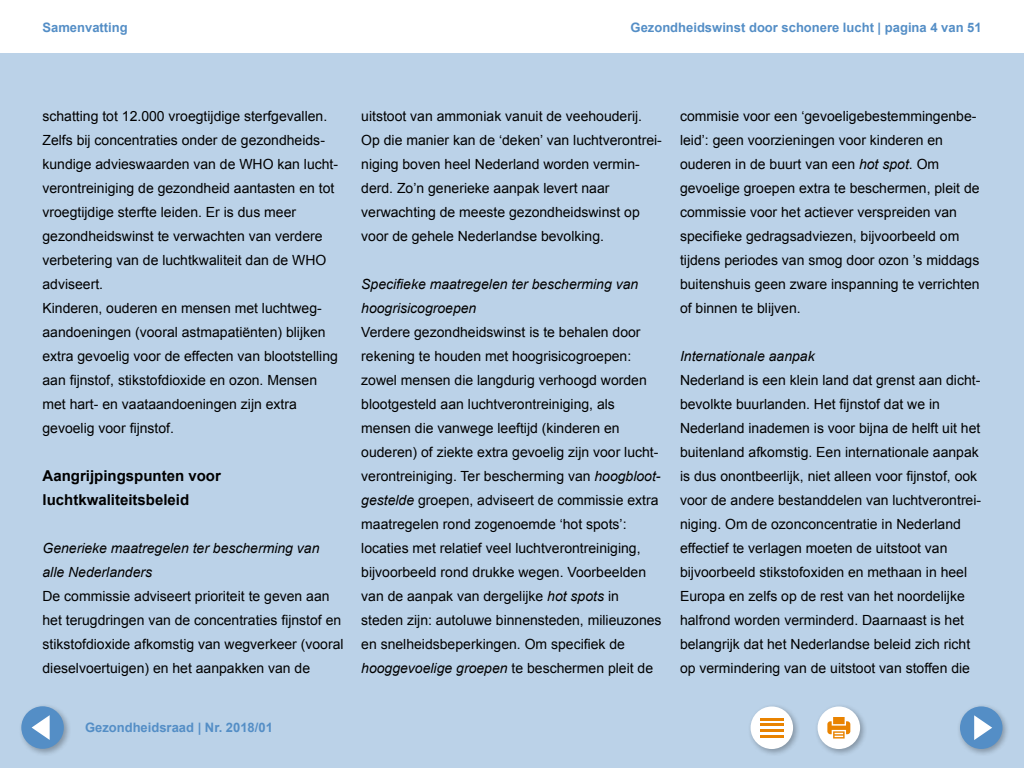
<style>
.page{position:relative;width:1024px;height:768px;background:#fff}
.page>*{position:absolute;margin:0;border:0;box-sizing:border-box;transform-origin:0 0}
.t1{font:700 15px/24px "Arial";color:#000}
.t2{font:14px/24px "Arial";color:#000}
.t3{font:italic 14px/24px "Arial";color:#000}
.t4{font:700 13px "Arial";color:#548ec6}
.s1{font-style:italic}
</style>
<div class="page">
<div style="left:0;top:54px;width:1024px;height:714px;background:#bbd2e8"></div>
<div style="left:814px;top:703px;width:53px;height:53px;background:#000;opacity:.3"></div>
<div style="left:818px;top:707px;width:42px;height:42px;background:#fff;border-radius:50%"></div>
<svg style="left:827px;top:717px;width:23px;height:22px"></svg>
<div style="left:747px;top:703px;width:53px;height:53px;background:#000;opacity:.3"></div>
<div style="left:751px;top:707px;width:42px;height:42px;background:#fff;border-radius:50%"></div>
<hr style="left:760px;top:718px;width:24px;height:2px;background:#e98300">
<hr style="left:760px;top:724px;width:24px;height:2px;background:#e98300">
<hr style="left:760px;top:730px;width:24px;height:2px;background:#e98300">
<hr style="left:760px;top:735px;width:24px;height:2px;background:#e98300">
<div style="left:18px;top:703px;width:53px;height:53px;background:#000;opacity:.3"></div>
<div style="left:21px;top:706px;width:43px;height:43px;background:#548ec6;border-radius:50%"></div>
<svg style="left:32px;top:715px;width:18px;height:25px"></svg>
<div style="left:957px;top:703px;width:53px;height:53px;background:#000;opacity:.3"></div>
<div style="left:960px;top:706px;width:43px;height:43px;background:#548ec6;border-radius:50%"></div>
<svg style="left:974px;top:715px;width:18px;height:25px"></svg>
<p class="t4" style="left:43px;top:19px;width:87px">Samenvatting</p>
<p class="t4" style="left:631px;top:19px;width:353px">Gezondheidswinst door schonere lucht | pagina 4 van 51</p>
<p class="t2" style="left:43px;top:104px;width:297px">schatting tot 12.000 vroegtijdige sterfgevallen.<br>Zelfs bij concentraties onder de gezondheids&shy;kundige advieswaarden van de WHO kan lucht&shy;verontreiniging de gezondheid aantasten en tot vroegtijdige sterfte leiden. Er is dus meer gezondheidswinst te verwachten van verdere verbetering van de luchtkwaliteit dan de WHO adviseert.<br>Kinderen, ouderen en mensen met luchtweg&shy;aandoeningen (vooral astmapatiënten) blijken extra gevoelig voor de effecten van blootstelling aan fijnstof, stikstofdioxide en ozon. Mensen met hart- en vaataandoeningen zijn extra gevoelig voor fijnstof.</p>
<p class="t1" style="left:43px;top:464px;width:180px">Aangrijpingspunten voor luchtkwaliteitsbeleid</p>
<p class="t3" style="left:43px;top:536px;width:279px">Generieke maatregelen ter bescherming van alle Nederlanders</p>
<p class="t2" style="left:43px;top:584px;width:303px">De commissie adviseert prioriteit te geven aan het terugdringen van de concentraties fijnstof en stikstofdioxide afkomstig van wegverkeer (vooral dieselvoertuigen) en het aanpakken van de</p>
<p class="t2" style="left:361px;top:104px;width:302px">uitstoot van ammoniak vanuit de veehouderij.<br>Op die manier kan de ‘deken’ van luchtverontrei&shy;niging boven heel Nederland worden vermin&shy;derd. Zo’n generieke aanpak levert naar verwachting de meeste gezondheidswinst op voor de gehele Nederlandse bevolking.</p>
<p class="t3" style="left:361px;top:272px;width:279px">Specifieke maatregelen ter bescherming van hoogrisicogroepen</p>
<p class="t2" style="left:361px;top:320px;width:302px">Verdere gezondheidswinst is te behalen door rekening te houden met hoogrisicogroepen: zowel mensen die langdurig verhoogd worden blootgesteld aan luchtverontreiniging, als mensen die vanwege leeftijd (kinderen en ouderen) of ziekte extra gevoelig zijn voor lucht&shy;verontreiniging. Ter bescherming van <span class="s1">hoogbloot&shy;gestelde</span> groepen, adviseert de commissie extra maatregelen rond zogenoemde ‘hot spots’: locaties met relatief veel luchtverontreiniging, bijvoorbeeld rond drukke wegen. Voorbeelden van de aanpak van dergelijke <span class="s1">hot spots</span> in steden zijn: autoluwe binnensteden, milieuzones en snelheidsbeperkingen. Om specifiek de <span class="s1">hooggevoelige groepen</span> te beschermen pleit de</p>
<p class="t4" style="left:85px;top:719px;width:189px">Gezondheidsraad | Nr. 2018/01</p>
<p class="t2" style="left:680px;top:104px;width:301px">commisie voor een ‘gevoeligebestemmingenbe&shy;leid’: geen voorzieningen voor kinderen en ouderen in de buurt van een <span class="s1">hot spot</span>. Om gevoelige groepen extra te beschermen, pleit de commissie voor het actiever verspreiden van specifieke gedragsadviezen, bijvoorbeeld om tijdens periodes van smog door ozon ’s middags buitenshuis geen zware inspanning te verrichten of binnen te blijven.</p>
<p class="t3" style="left:680px;top:344px;width:136px">Internationale aanpak</p>
<p class="t2" style="left:680px;top:368px;width:303px">Nederland is een klein land dat grenst aan dicht&shy;bevolkte buurlanden. Het fijnstof dat we in Nederland inademen is voor bijna de helft uit het buitenland afkomstig. Een internationale aanpak is dus onontbeerlijk, niet alleen voor fijnstof, ook voor de andere bestanddelen van luchtverontrei&shy;niging. Om de ozonconcentratie in Nederland effectief te verlagen moeten de uitstoot van bijvoorbeeld stikstofoxiden en methaan in heel Europa en zelfs op de rest van het noordelijke halfrond worden verminderd. Daarnaast is het belangrijk dat het Nederlandse beleid zich richt op vermindering van de uitstoot van stoffen die</p>
</div>
